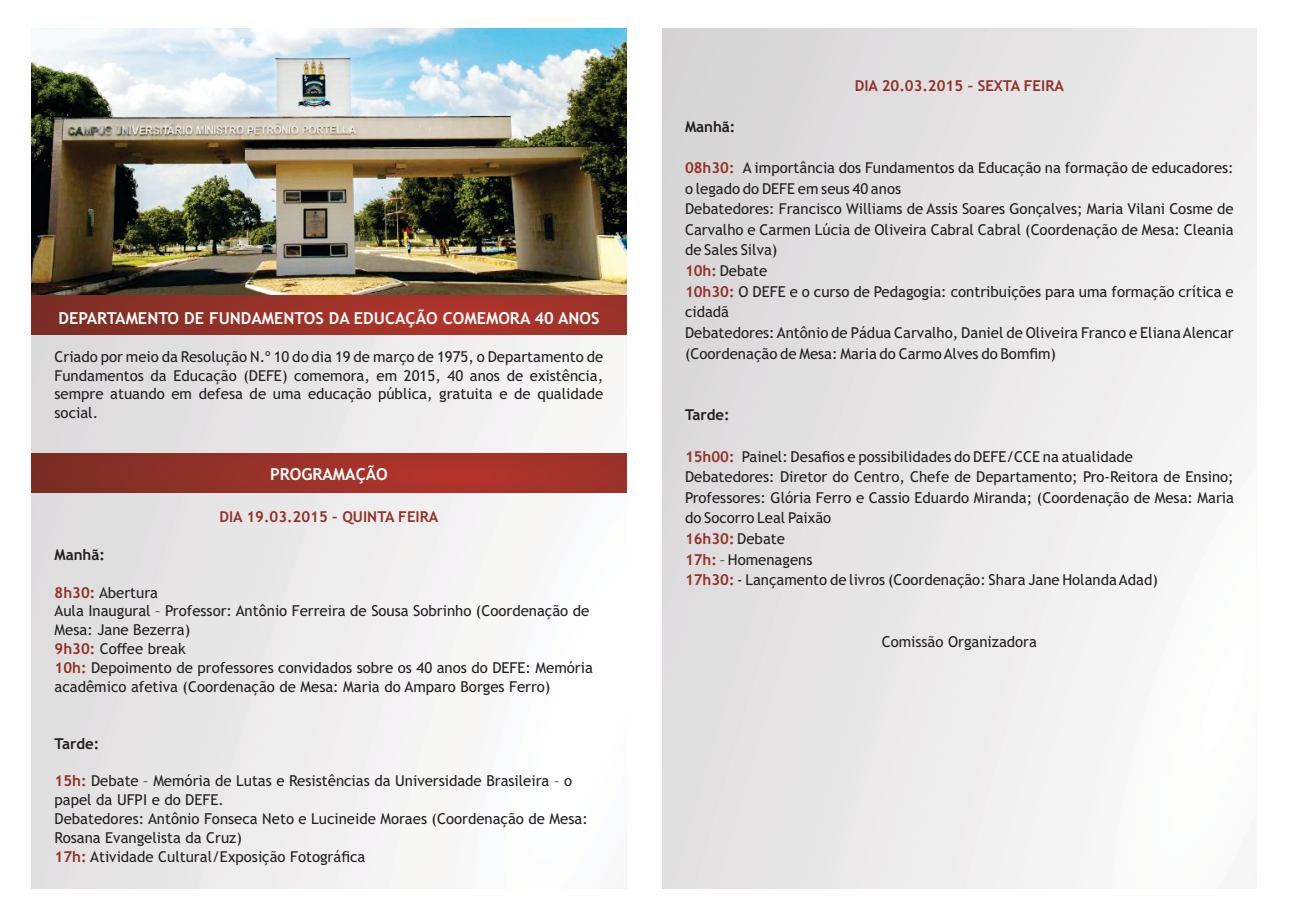
<style>
.page{position:relative;width:1290px;height:920px;background:#fff}
.page>*{position:absolute;margin:0;border:0;box-sizing:border-box;transform-origin:0 0}
.t1{font:700 16.5px "Trebuchet MS";color:#fff}
.t2{font:15px/20.5px "Trebuchet MS";color:#231f20}
.t3{font:700 15px "Trebuchet MS";color:#933228}
.t4{font:700 15px "Trebuchet MS";color:#231f20}
.s1{font-weight:700;color:#933228}
</style>
<div class="page">
<svg style="left:32px;top:334px;width:594px;height:554px"></svg>
<svg style="left:32px;top:454px;width:594px;height:38px;background:#993127"></svg>
<img style="left:32px;top:29px;width:594px;height:267px">
<svg style="left:32px;top:296px;width:594px;height:38px;background:#993127"></svg>
<p class="t1" style="left:58px;top:311px;width:543px">DEPARTAMENTO DE FUNDAMENTOS DA EDUCAÇÃO COMEMORA 40 ANOS</p>
<p class="t2" style="left:55px;top:348px;width:550px;line-height:18.9px;text-align:justify">Criado por meio da Resolução N.º 10 do dia 19 de março de 1975, o Departamento de Fundamentos da Educação (DEFE) comemora, em 2015, 40 anos de existência, sempre atuando em defesa de uma educação pública, gratuita e de qualidade social.</p>
<p class="t1" style="left:270px;top:468px;width:119px">PROGRAMAÇÃO</p>
<p class="t3" style="left:219px;top:511px;width:220px">DIA 19.03.2015 – QUINTA FEIRA</p>
<p class="t4" style="left:55px;top:549px;width:52px">Manhã:</p>
<p class="t2" style="left:55px;top:584px;width:540px;line-height:18.9px"><span class="s1">8h30:</span> Abertura<br>Aula Inaugural – Professor: Antônio Ferreira de Sousa Sobrinho (Coordenação de Mesa: Jane Bezerra)<br><span class="s1">9h30:</span> Coffee break<br><span class="s1">10h:</span> Depoimento de professores convidados sobre os 40 anos do DEFE: Memória acadêmico afetiva (Coordenação de Mesa: Maria do Amparo Borges Ferro)</p>
<p class="t4" style="left:55px;top:737px;width:46px">Tarde:</p>
<p class="t2" style="left:55px;top:773px;width:535px;line-height:18.9px"><span class="s1">15h:</span> Debate – Memória de Lutas e Resistências da Universidade Brasileira – o papel da UFPI e do DEFE.<br>Debatedores: Antônio Fonseca Neto e Lucineide Moraes (Coordenação de Mesa:<br>Rosana Evangelista da Cruz)<br><span class="s1">17h:</span> Atividade Cultural/Exposição Fotográfica</p>
<p class="t3" style="left:855px;top:79px;width:211px">DIA 20.03.2015 – SEXTA FEIRA</p>
<p class="t4" style="left:685px;top:121px;width:52px">Manhã:</p>
<p class="t2" style="left:685px;top:159px;width:550px"><span class="s1">08h30:</span> A importância dos Fundamentos da Educação na formação de educadores: o legado do DEFE em seus 40 anos<br>Debatedores: Francisco Williams de Assis Soares Gonçalves; Maria Vilani Cosme de Carvalho e Carmen Lúcia de Oliveira Cabral Cabral (Coordenação de Mesa: Cleania de Sales Silva)<br><span class="s1">10h:</span> Debate<br><span class="s1">10h30:</span> O DEFE e o curso de Pedagogia: contribuições para uma formação crítica e cidadã<br>Debatedores: Antônio de Pádua Carvalho, Daniel de Oliveira Franco e Eliana Alencar (Coordenação de Mesa: Maria do Carmo Alves do Bomfim)</p>
<p class="t4" style="left:685px;top:409px;width:46px">Tarde:</p>
<p class="t2" style="left:685px;top:447px;width:551px"><span class="s1">15h00:</span> Painel: Desafios e possibilidades do DEFE/CCE na atualidade<br>Debatedores: Diretor do Centro, Chefe de Departamento; Pro-Reitora de Ensino; Professores: Glória Ferro e Cassio Eduardo Miranda; (Coordenação de Mesa: Maria do Socorro Leal Paixão<br><span class="s1">16h30:</span> Debate<br><span class="s1">17h:</span> – Homenagens<br><span class="s1">17h30:</span> - Lançamento de livros (Coordenação: Shara Jane Holanda Adad)</p>
<p class="t2" style="left:882px;top:633px;width:157px">Comissão Organizadora</p>
</div>
